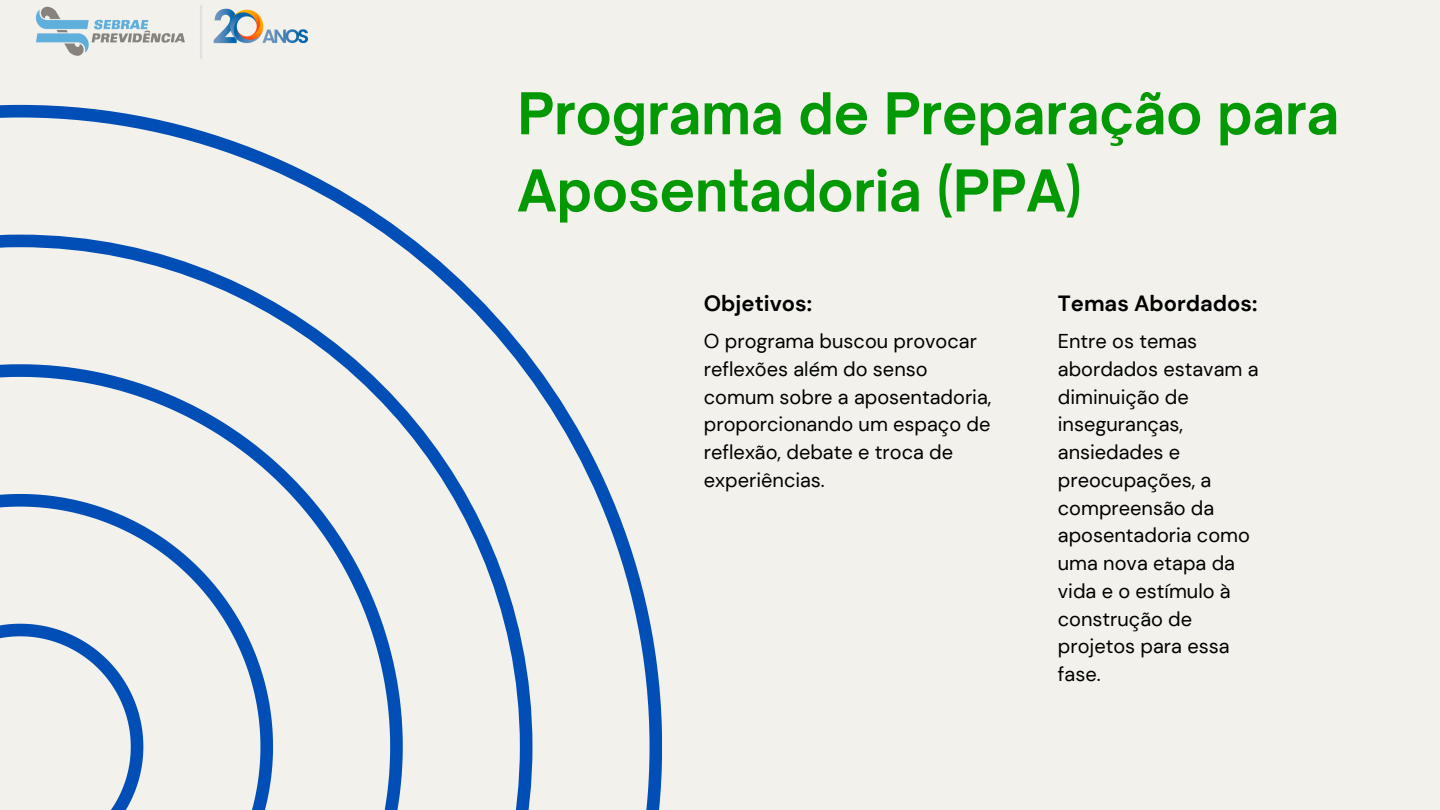
<style>
.page{position:relative;width:1440px;height:810px;background:#f2f1eb}
.page>*{position:absolute;margin:0;border:0;box-sizing:border-box;transform-origin:0 0}
.t1{font:700 55.1px/77.2px "Open Sauce One";color:#039904}
.t2{font:700 22px "DM Sans";color:#000}
.t3{font:20px/27.8px "DM Sans";color:#000}
</style>
<div class="page">
<svg style="left:0;top:105px;width:662px;height:705px"></svg>
<img style="left:35px;top:5px;width:273px;height:54px">
<p class="t1" style="left:517px;top:75px;width:823px">Programa de Preparação para<br>Aposentadoria (PPA)</p>
<h1 class="t2" style="left:704px;top:289px;width:110px">Objetivos:</h1>
<p class="t3" style="left:704px;top:327px;width:289px">O programa buscou provocar reflexões além do senso comum sobre a aposentadoria, proporcionando um espaço de reflexão, debate e troca de experiências.</p>
<h2 class="t2" style="left:1058px;top:289px;width:201px">Temas Abordados:</h2>
<h2 class="t3" style="left:1058px;top:327px;width:202px">Entre os temas abordados estavam a diminuição de inseguranças, ansiedades e preocupações, a compreensão da aposentadoria como uma nova etapa da vida e o estímulo à construção de projetos para essa fase.</h2>
</div>
